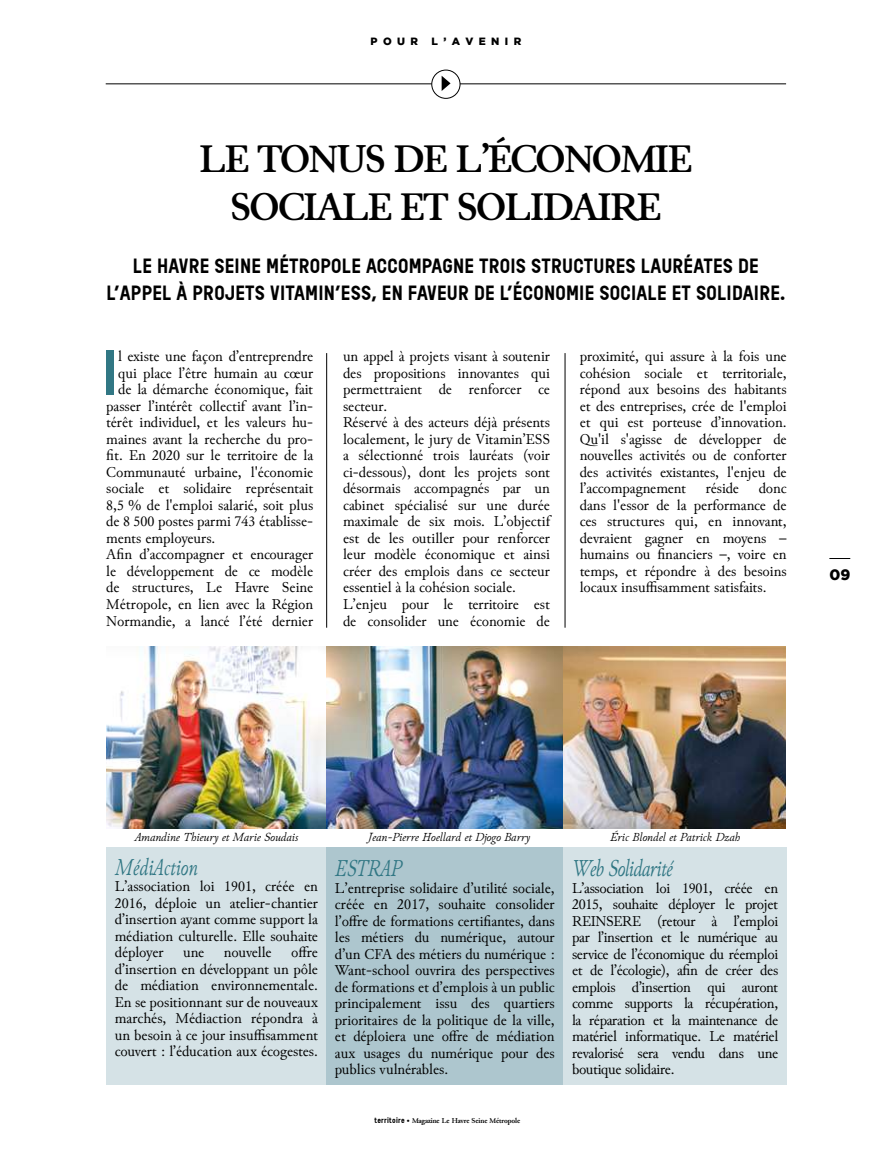
<style>
.page{position:relative;width:893px;height:1149px;background:#fff}
.page>*{position:absolute;margin:0;border:0;box-sizing:border-box;transform-origin:0 0}
.t1{font:700 59.55px "Reglo";color:#317784}
.t2{font:700 40.5px/48px "Junicode";letter-spacing:-.04em;color:#000;text-align:center}
.t3{font:italic condensed 24px "Junicode";color:#317784}
.t4{font:italic condensed 24px "Junicode";letter-spacing:-.02em;color:#317784}
.t5{font:700 19.5px/27px "Reglo";letter-spacing:.01em;color:#000;text-align:center}
.t6{font:15px/16.5px "Junicode";color:#000;text-align:justify}
.t7{font:900 15px "Gotham";color:#000}
.t8{font:italic 12px "Junicode";color:#000}
.t9{font:900 10.5px "Gotham";letter-spacing:.515em;color:#000}
.t10{font:700 7.5px "Junicode";letter-spacing:-.01em;color:#000}
.s1{font-family:"Reglo"}
</style>
<div class="page">
<div style="left:106px;top:846px;width:220px;height:237px;background:#d5e2e6"></div>
<div style="left:326px;top:846px;width:237px;height:237px;background:#adc6ce"></div>
<div style="left:564px;top:846px;width:223px;height:237px;background:#d5e2e6"></div>
<img style="left:106px;top:646px;width:680px;height:182px">
<hr style="left:326px;top:353px;width:1px;height:274px;background:#000">
<hr style="left:106px;top:84px;width:680px;height:1px;background:#000">
<div style="left:432px;top:70px;width:28px;height:28px;background:#fff;border-radius:50%"></div>
<div style="left:432px;top:70px;width:28px;height:28px;border:1px solid #000;border-radius:50%"></div>
<svg style="left:442px;top:76px;width:9px;height:15px"></svg>
<hr style="left:565px;top:353px;width:1px;height:274px;background:#000">
<svg style="left:829px;top:558px;width:21px;height:1px"></svg>
<p class="t9" style="left:371px;top:36px;width:49px">POUR</p>
<p class="t9" style="left:432px;top:36px;width:91px">L’AVENIR</p>
<h2 class="t2" style="left:199px;top:135px;width:494px">LE TONUS DE L’ÉCONOMIE<br>SOCIALE ET SOLIDAIRE</h2>
<h3 class="t5" style="left:107px;top:252px;width:680px">LE HAVRE SEINE MÉTROPOLE ACCOMPAGNE TROIS STRUCTURES LAURÉATES DE<br>L’APPEL À PROJETS VITAMIN’ESS, EN FAVEUR DE L’ÉCONOMIE SOCIALE ET SOLIDAIRE.</h3>
<h1 class="t1" style="left:102px;top:337px;width:17px">I</h1>
<p class="t6" style="left:118px;top:348px;width:197px">l existe une façon d’entreprendre</p>
<p class="t6" style="left:118px;top:365px;width:197px">qui place l’être humain au cœur</p>
<p class="t6" style="left:118px;top:381px;width:197px">de la démarche économique, fait</p>
<p class="t6" style="left:106px;top:398px;width:208px">passer l’intérêt collectif avant l’in-</p>
<p class="t6" style="left:106px;top:414px;width:208px">térêt individuel, et les valeurs hu-</p>
<p class="t6" style="left:106px;top:431px;width:208px">maines avant la recherche du pro-</p>
<p class="t6" style="left:106px;top:447px;width:208px">fit. En 2020 sur le territoire de la</p>
<p class="t6" style="left:106px;top:464px;width:208px">Communauté urbaine, l'économie</p>
<p class="t6" style="left:106px;top:480px;width:208px">sociale et solidaire représentait</p>
<p class="t6" style="left:106px;top:497px;width:208px">8,5 % de l'emploi salarié, soit plus</p>
<p class="t6" style="left:106px;top:513px;width:208px">de 8 500 postes parmi 743 établisse-</p>
<p class="t6" style="left:106px;top:530px;width:111px">ments employeurs.</p>
<p class="t6" style="left:106px;top:546px;width:208px">Afin d’accompagner et encourager</p>
<p class="t6" style="left:106px;top:563px;width:208px">le développement de ce modèle</p>
<p class="t6" style="left:106px;top:579px;width:208px">de structures, Le Havre Seine</p>
<p class="t6" style="left:106px;top:596px;width:208px">Métropole, en lien avec la Région</p>
<p class="t6" style="left:106px;top:612px;width:208px">Normandie, a lancé l’été dernier</p>
<p class="t6" style="left:343px;top:348px;width:208px;text-align:left">un appel à projets visant à soutenir des propositions innovantes qui permettraient de renforcer ce secteur.<br>Réservé à des acteurs déjà présents localement, le jury de Vitamin’ESS a sélectionné trois lauréats (voir ci-dessous), dont les projets sont désormais accompagnés par un cabinet spécialisé sur une durée maximale de six mois. L’objectif est de les outiller pour renforcer leur modèle économique et ainsi créer des emplois dans ce secteur essentiel à la cohésion sociale.<br>L’enjeu pour le territoire est de consolider une économie de</p>
<p class="t6" style="left:580px;top:348px;width:208px">proximité, qui assure à la fois une cohésion sociale et territoriale, répond aux besoins des habitants et des entreprises, crée de l'emploi et qui est porteuse d’innovation.<br>Qu'il s'agisse de développer de nouvelles activités ou de conforter des activités existantes, l'enjeu de l’accompagnement</p>
<p class="t6" style="left:580px;top:480px;width:208px;text-indent:179px">donc dans l'essor de la performance de ces structures qui, en innovant, devraient gagner en moyens – humains ou financiers –, voire en temps, et répondre à des besoins locaux insuffisamment satisfaits.</p>
<p class="t6" style="left:706px;top:480px;width:35px">réside</p>
<p class="t7" style="left:829px;top:566px;width:22px">09</p>
<p class="t8" style="left:135px;top:828px;width:165px">Amandine Thieury et Marie Soudais</p>
<p class="t8" style="left:368px;top:828px;width:164px">Jean-Pierre Hoellard et Djogo Barry</p>
<p class="t8" style="left:610px;top:828px;width:131px">Éric Blondel et Patrick Dzah</p>
<h3 class="t3" style="left:115px;top:847px;width:85px">MédiAction</h3>
<p class="t6" style="left:115px;top:878px;width:205px">L’association loi 1901, créée en 2016, déploie un atelier-chantier d’insertion ayant comme support la médiation culturelle. Elle souhaite déployer</p>
<p class="t6" style="left:115px;top:944px;width:205px;text-indent:176px">offre d’insertion en développant un pôle de médiation environnementale.<br>En se positionnant sur de nouveaux marchés, Médiaction répondra à un besoin à ce jour insuffisamment couvert : l’éducation aux écogestes.</p>
<p class="t6" style="left:183px;top:944px;width:23px">une</p>
<p class="t6" style="left:224px;top:944px;width:49px">nouvelle</p>
<h3 class="t3" style="left:335px;top:848px;width:68px">ESTRAP</h3>
<p class="t6" style="left:335px;top:879px;width:221px">L’entreprise solidaire d’utilité sociale, créée en 2017, souhaite consolider l’offre de formations certifiantes, dans les métiers du numérique, autour d’un CFA des métiers du numérique :<br>Want-school ouvrira des perspectives de formations et d’emplois à un public principalement issu des quartiers prioritaires de la politique de la ville, et déploiera une offre de médiation aux usages du numérique pour des publics vulnérables.</p>
<p class="t10" style="left:375px;top:1114px;width:147px"><span class="s1">territoire •</span> Magazine Le Havre Seine Métropole</p>
<h3 class="t4" style="left:572px;top:848px;width:102px">Web Solidarité</h3>
<p class="t6" style="left:572px;top:879px;width:208px">L’association loi 1901, créée en 2015, souhaite déployer le projet REINSERE (retour à l’emploi par l’insertion et le numérique au service de l’économique du réemploi et de l’écologie), afin de créer des emplois d’insertion qui auront comme supports la récupération, la réparation et la maintenance de matériel informatique. Le matériel revalorisé sera vendu dans une boutique solidaire.</p>
</div>
